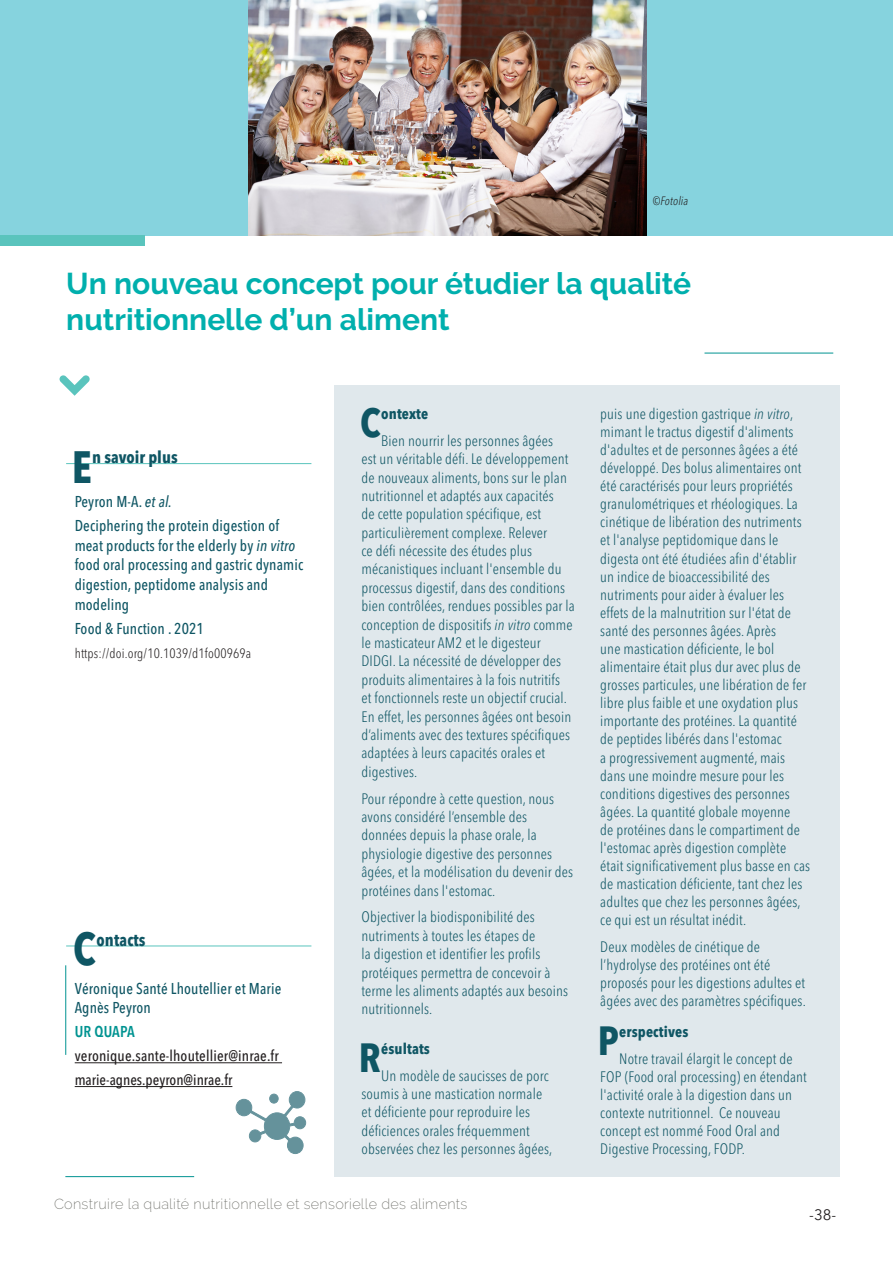
<style>
.page{position:relative;width:893px;height:1263px;background:#fff}
.page>*{position:absolute;margin:0;border:0;box-sizing:border-box;transform-origin:0 0}
.t1{font:700 condensed 45.75px "Avenir Next LT Pro";color:#0f5664}
.t2{font:700 condensed 44.85px "Avenir Next LT Pro";color:#0f5664}
.t3{font:700 condensed 40.35px "Avenir Next LT Pro";color:#0f5664}
.t4{font:700 30px/36px "Raleway";color:#00afad}
.t5{font:700 condensed 17.1px "Avenir Next LT Pro";letter-spacing:.01em;color:#0f5664}
.t6{font:700 condensed 16.65px "Avenir Next LT Pro";color:#0f5664}
.t7{font:500 condensed 15.6px/19.6px "Avenir Next LT Pro";letter-spacing:.01em;color:#0f5664}
.t8{font:600 condensed 15.6px "Avenir Next LT Pro";letter-spacing:.01em;color:#009391}
.t9{font:500 condensed 15.15px "Avenir Next LT Pro";letter-spacing:.01em;color:#231f20}
.t10{font:300 condensed 15px/18.1px "Avenir Next LT Pro";letter-spacing:.01em;color:#0f5664}
.t11{font:500 condensed 15px "Avenir Next LT Pro";color:#231f20}
.t12{font:700 condensed 15px "Avenir Next LT Pro";letter-spacing:.01em;color:#0f5664}
.t13{font:15px "Avenir Next LT Pro";color:#231f20}
.t14{font:200 14.4px "Raleway";letter-spacing:.02em;color:#6c6d67}
.t15{font:300 condensed 13.5px "Avenir Next LT Pro";letter-spacing:.01em;color:#231f20}
.t16{font:italic 300 condensed 12px "Avenir Next LT Pro";letter-spacing:.01em;color:#231f20}
.s1{font-style:italic}
</style>
<div class="page">
<div style="left:334px;top:386px;width:506px;height:791px;background:#e0e8ec"></div>
<hr style="left:66px;top:463px;width:245px;height:1px;background:#5ac4bd">
<hr style="left:66px;top:945px;width:245px;height:1px;background:#5ac4bd">
<hr style="left:75px;top:1062px;width:207px;height:1px;background:#231f20">
<hr style="left:75px;top:1086px;width:157px;height:1px;background:#231f20">
<div style="left:0;top:0;width:893px;height:235px;background:#86d3de"></div>
<div style="left:0;top:235px;width:144px;height:11px;background:#5ac4bd"></div>
<hr style="left:704px;top:353px;width:129px;height:1px;background:#009391">
<hr style="left:65px;top:1176px;width:129px;height:1px;background:#009391">
<hr style="left:65px;top:965px;width:1px;height:90px;background:#009391">
<svg style="left:60px;top:375px;width:30px;height:21px"></svg>
<svg style="left:235px;top:1091px;width:72px;height:63px"></svg>
<div style="left:270px;top:1094px;width:8px;height:9px;background:#65929b;border-radius:50%"></div>
<div style="left:269px;top:1093px;width:10px;height:10px;border:1px solid #0f5664;border-radius:50%"></div>
<img style="left:249px;top:0;width:397px;height:235px">
<p class="t16" style="left:653px;top:194px;width:37px">©Fotolia</p>
<p class="t4" style="left:66px;top:266px;width:626px">Un nouveau concept pour étudier la qualité nutritionnelle d’un aliment</p>
<p class="t2" style="left:72px;top:440px;width:22px">E</p>
<p class="t6" style="left:92px;top:447px;width:87px">n savoir plus</p>
<p class="t7" style="left:75px;top:492px;width:99px">Peyron M-A. <span class="s1">et al.</span></p>
<p class="t7" style="left:75px;top:516px;width:230px">Deciphering the protein digestion of meat products for the elderly by <span class="s1">in vitro </span>food oral processing and gastric dynamic digestion, peptidome analysis and modeling</p>
<p class="t7" style="left:75px;top:618px;width:131px">Food &amp; Function . 2021</p>
<p class="t15" style="left:75px;top:645px;width:178px">https://doi.org/10.1039/d1fo00969a</p>
<p class="t1" style="left:73px;top:921px;width:24px">C</p>
<p class="t5" style="left:96px;top:929px;width:51px">ontacts</p>
<p class="t7" style="left:75px;top:978px;width:208px">Véronique Santé Lhoutellier et Marie<br>Agnès Peyron</p>
<p class="t8" style="left:75px;top:1022px;width:62px">UR QUAPA</p>
<p class="t9" style="left:75px;top:1047px;width:206px">veronique.sante-lhoutellier@inrae.fr</p>
<p class="t11" style="left:75px;top:1071px;width:159px">marie-agnes.peyron@inrae.fr</p>
<p class="t3" style="left:360px;top:398px;width:22px">C</p>
<p class="t12" style="left:381px;top:405px;width:48px">ontexte</p>
<p class="t10" style="left:361px;top:431px;width:215px;text-indent:20px">Bien nourrir les personnes âgées<br>est un véritable défi. Le développement de nouveaux aliments, bons sur le plan nutritionnel et adaptés aux capacités<br>de cette population spécifique, est particulièrement complexe. Relever<br>ce défi nécessite des études plus mécanistiques incluant l'ensemble du processus digestif, dans des conditions bien contrôlées, rendues possibles par la conception de dispositifs <span class="s1">in vitro</span> comme le masticateur AM2 et le digesteur DIDGI. La nécessité de développer des produits alimentaires à la fois nutritifs<br>et fonctionnels reste un objectif crucial.<br>En effet, les personnes âgées ont besoin d’aliments avec des textures spécifiques adaptées à leurs capacités orales et digestives.</p>
<p class="t10" style="left:361px;top:789px;width:213px">Pour répondre à cette question, nous avons considéré l’ensemble des données depuis la phase orale, la physiologie digestive des personnes âgées, et la modélisation du devenir des protéines dans l'estomac.</p>
<p class="t10" style="left:361px;top:908px;width:208px">Objectiver la biodisponibilité des nutriments à toutes les étapes de<br>la digestion et identifier les profils protéiques permettra de concevoir à terme les aliments adaptés aux besoins nutritionnels.</p>
<p class="t3" style="left:359px;top:1033px;width:23px">R</p>
<p class="t12" style="left:381px;top:1039px;width:50px">ésultats</p>
<p class="t10" style="left:361px;top:1066px;width:192px;text-indent:20px">Un modèle de saucisses de porc soumis à une mastication normale et déficiente pour reproduire les déficiences orales fréquemment observées chez les personnes âgées,</p>
<p class="t14" style="left:54px;top:1195px;width:415px">Construire la qualité nutritionnelle et sensorielle des aliments</p>
<p class="t10" style="left:600px;top:404px;width:211px">puis une digestion gastrique <span class="s1">in vitro</span>, mimant le tractus digestif d'aliments d'adultes et de personnes âgées a été développé. Des bolus alimentaires ont été caractérisés pour leurs propriétés granulométriques et rhéologiques. La cinétique de libération des nutriments et l'analyse peptidomique dans le digesta ont été étudiées afin d'établir un indice de bioaccessibilité des nutriments pour aider à évaluer les effets de la malnutrition sur l'état de santé des personnes âgées. Après<br>une mastication déficiente, le bol alimentaire était plus dur avec plus de grosses particules, une libération de fer libre plus faible et une oxydation plus importante des protéines. La quantité de peptides libérés dans l'estomac<br>a progressivement augmenté, mais dans une moindre mesure pour les conditions digestives des personnes âgées. La quantité globale moyenne<br>de protéines dans le compartiment de l'estomac après digestion complète était significativement plus basse en cas de mastication déficiente, tant chez les adultes que chez les personnes âgées, ce qui est un résultat inédit.</p>
<p class="t10" style="left:600px;top:938px;width:207px">Deux modèles de cinétique de l’hydrolyse des protéines ont été proposés pour les digestions adultes et âgées avec des paramètres spécifiques.</p>
<p class="t3" style="left:598px;top:1016px;width:23px">P</p>
<p class="t12" style="left:619px;top:1023px;width:71px">erspectives</p>
<p class="t10" style="left:600px;top:1049px;width:208px;text-indent:19px">Notre travail élargit le concept de FOP (Food oral processing) en étendant l'activité orale à la digestion dans un contexte nutritionnel. Ce nouveau concept est nommé Food Oral and Digestive Processing, FODP.</p>
<p class="t13" style="left:809px;top:1206px;width:28px">-38-</p>
</div>
